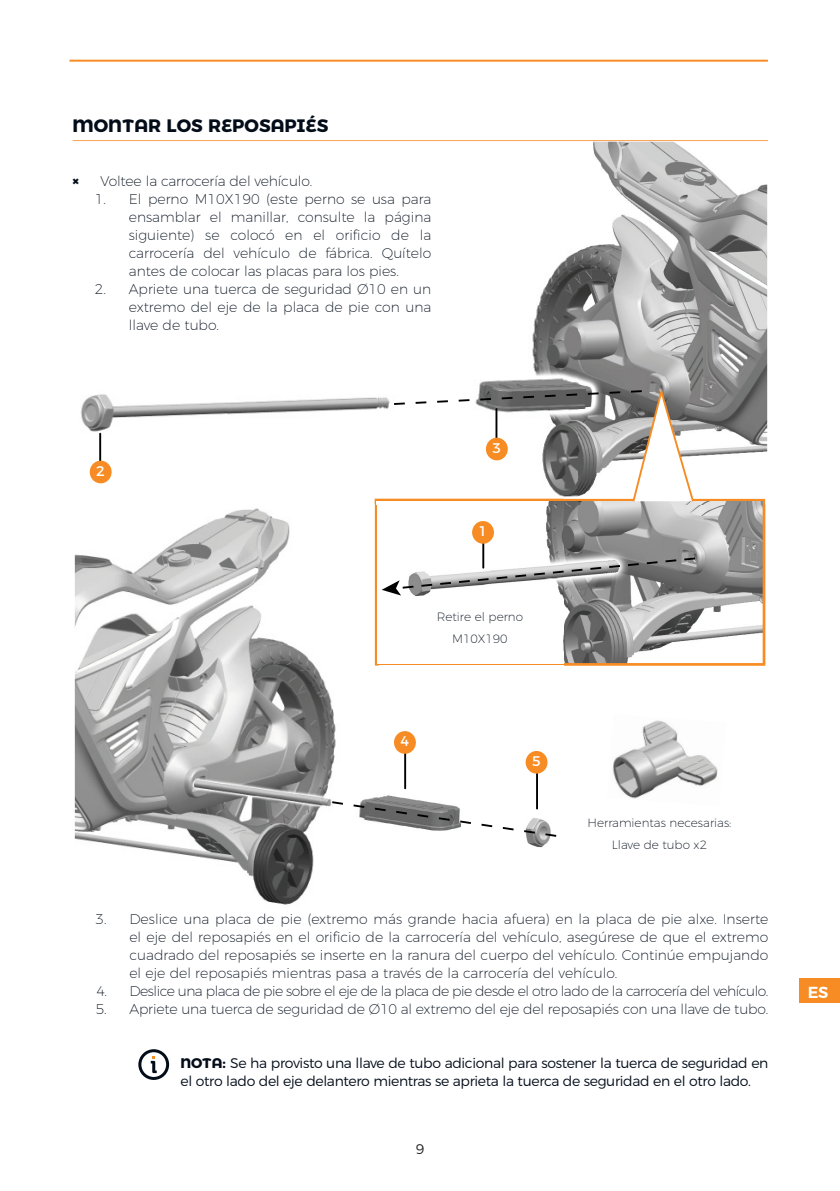
<style>
.page{position:relative;width:840px;height:1191px;background:#fff}
.page>*{position:absolute;margin:0;border:0;box-sizing:border-box;transform-origin:0 0}
.TITOL_2_ES{font:700 18px "Montserrat Alternates";color:#030d1a}
.t1{font:600 16px "Montserrat";color:#fff}
.t2{font:200 14px/18px "Montserrat";letter-spacing:-.01em;color:#030d1a;text-align:justify}
.interior_dins_titol{font:300 14px/18px "Montserrat";letter-spacing:-.025em;color:#030d1a}
.t3{font:200 14px "Montserrat";letter-spacing:-.035em;color:#030d1a}
.Interior{font:14px "Montserrat";color:#fff}
.t4{font:300 14px "Montserrat Alternates";color:#231f20}
.t5{font:900 14px "Montserrat";color:#030d1a}
.Interior-2{font:200 12px/22px "Montserrat";color:#030d1a;text-align:center}
.s1{font-family:"Montserrat Alternates";font-weight:700}
</style>
<div class="page">
<div style="left:798px;top:978px;width:41px;height:25px;background:#f68c23"></div>
<hr style="left:69px;top:60px;width:698px;height:2px;background:#f68c23">
<hr style="left:73px;top:140px;width:694px;height:1px;background:#f8a14c">
<div style="left:138px;top:1049px;width:31px;height:31px;border:3px solid #030d1a;border-radius:50%"></div>
<svg style="left:151px;top:1056px;width:6px;height:17px"></svg>
<svg style="left:380px;top:504px;width:385px;height:162px"></svg>
<img style="left:81px;top:142px;width:685px;height:362px">
<img style="left:75px;top:504px;width:305px;height:401px">
<img style="left:379px;top:666px;width:178px;height:239px">
<svg style="left:332px;top:801px;width:224px;height:36px"></svg>
<svg style="left:609px;top:391px;width:11px;height:3px"></svg>
<svg style="left:587px;top:392px;width:11px;height:3px"></svg>
<svg style="left:566px;top:393px;width:11px;height:3px"></svg>
<svg style="left:544px;top:395px;width:11px;height:2px"></svg>
<svg style="left:523px;top:396px;width:11px;height:2px"></svg>
<svg style="left:501px;top:397px;width:11px;height:2px"></svg>
<svg style="left:480px;top:398px;width:10px;height:2px"></svg>
<svg style="left:458px;top:399px;width:11px;height:2px"></svg>
<svg style="left:437px;top:400px;width:10px;height:3px"></svg>
<svg style="left:415px;top:401px;width:11px;height:3px"></svg>
<svg style="left:394px;top:402px;width:10px;height:3px"></svg>
<hr style="left:99px;top:433px;width:2px;height:34px;background:#000">
<hr style="left:482px;top:534px;width:2px;height:34px;background:#000">
<hr style="left:404px;top:743px;width:2px;height:46px;background:#000">
<hr style="left:535px;top:763px;width:2px;height:46px;background:#000">
<hr style="left:495px;top:408px;width:2px;height:34px;background:#000">
<img style="left:619px;top:720px;width:85px;height:36px">
<img style="left:612px;top:756px;width:106px;height:43px">
<svg style="left:381px;top:557px;width:313px;height:38px"></svg>
<svg style="left:630px;top:388px;width:63px;height:113px"></svg>
<div style="left:90px;top:460px;width:22px;height:23px;background:#f68c23;border-radius:50%"></div>
<div style="left:485px;top:438px;width:22px;height:22px;background:#f68c23;border-radius:50%"></div>
<div style="left:472px;top:521px;width:21px;height:23px;background:#f68c23;border-radius:50%"></div>
<div style="left:394px;top:731px;width:21px;height:23px;background:#f68c23;border-radius:50%"></div>
<div style="left:525px;top:751px;width:22px;height:22px;background:#f68c23;border-radius:50%"></div>
<p class="TITOL_2_ES" style="left:73px;top:110px;width:257px">MONTAR LOS REPOSAPIÉS</p>
<p class="t5" style="left:72px;top:169px;width:9px">×</p>
<p class="t2" style="left:100px;top:170px;width:213px">Voltee la carrocería del vehículo.</p>
<p class="t2" style="left:129px;top:188px;width:304px;text-indent:-34px">1. El perno M10X190 (este perno se usa para ensamblar el manillar, consulte la página siguiente) se colocó en el orificio de la carrocería del vehículo de fábrica. Quítelo antes de colocar las placas para los pies.</p>
<p class="t2" style="left:129px;top:278px;width:304px;text-indent:-34px">2. Apriete una tuerca de seguridad Ø10 en un extremo del eje de la placa de pie con una llave de tubo.</p>
<p class="Interior" style="left:96px;top:459px;width:10px">2</p>
<p class="Interior" style="left:492px;top:436px;width:10px">3</p>
<p class="Interior" style="left:478px;top:520px;width:10px">1</p>
<p class="Interior-2" style="left:436px;top:605px;width:88px">Retire el perno<br>M10X190</p>
<p class="Interior" style="left:400px;top:730px;width:10px">4</p>
<p class="Interior" style="left:532px;top:749px;width:10px">5</p>
<p class="Interior-2" style="left:587px;top:811px;width:145px">Herramientas necesarias:</p>
<p class="Interior-2" style="left:611px;top:833px;width:97px">Llave de tubo x2</p>
<p class="t2" style="left:129px;top:908px;width:640px;text-indent:-34px">3. Deslice una placa de pie (extremo más grande hacia afuera) en la placa de pie alxe. Inserte el eje del reposapiés en el orificio de la carrocería del vehículo, asegúrese de que el extremo cuadrado del reposapiés se inserte en la ranura del cuerpo del vehículo. Continúe empujando el eje del reposapiés mientras pasa a través de la carrocería del vehículo.</p>
<p class="t3" style="left:96px;top:980px;width:673px">4. Deslice una placa de pie sobre el eje de la placa de pie desde el otro lado de la carrocería del vehículo.</p>
<p class="t2" style="left:96px;top:998px;width:673px">5. Apriete una tuerca de seguridad de Ø10 al extremo del eje del reposapiés con una llave de tubo.</p>
<p class="interior_dins_titol" style="left:180px;top:1052px;width:589px"><span class="s1">NOTA:</span> Se ha provisto una llave de tubo adicional para sostener la tuerca de seguridad en el otro lado del eje delantero mientras se aprieta la tuerca de seguridad en el otro lado.</p>
<p class="t4" style="left:415px;top:1138px;width:10px">9</p>
<p class="t1" style="left:807px;top:979px;width:22px">ES</p>
</div>
